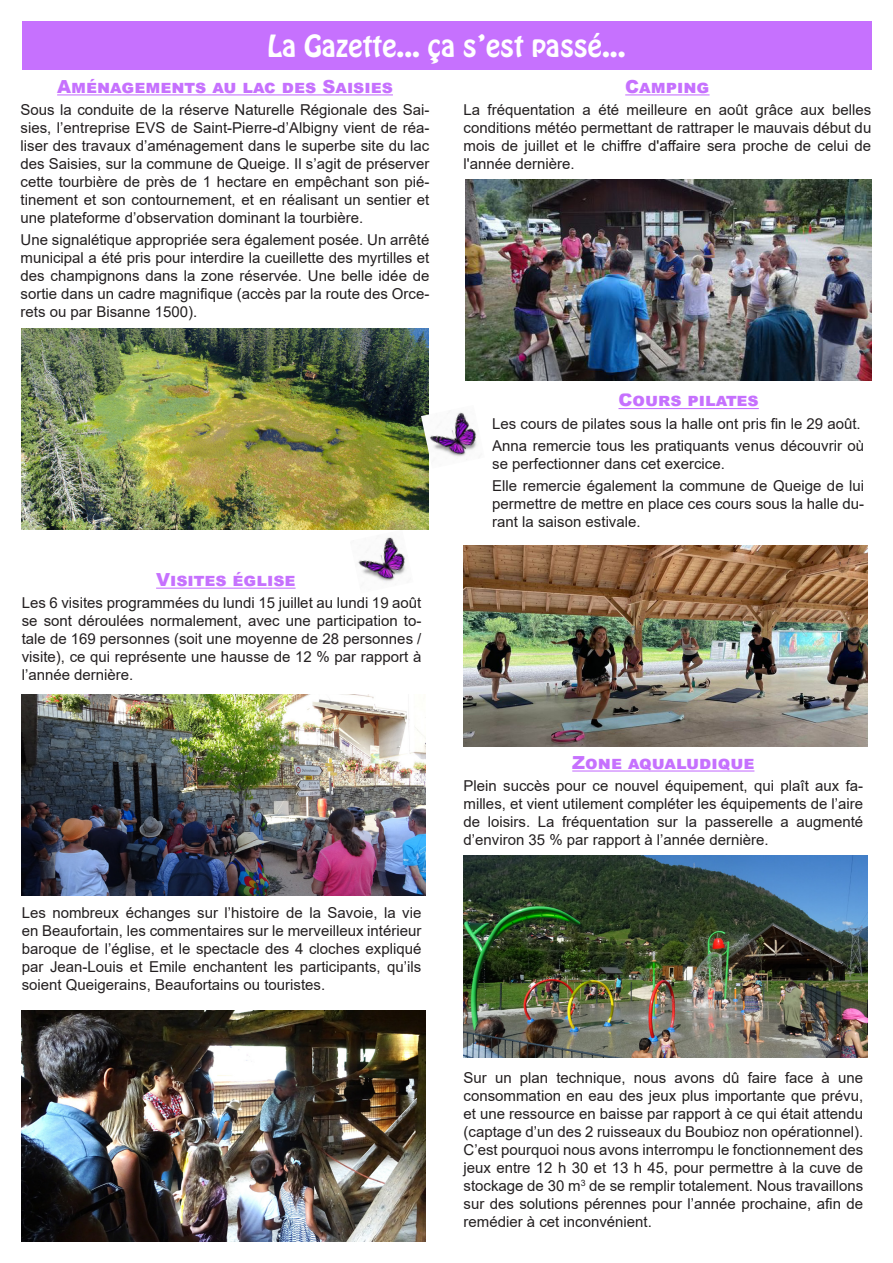
<style>
.page{position:relative;width:893px;height:1263px;background:#fff}
.page>*{position:absolute;margin:0;border:0;box-sizing:border-box;transform-origin:0 0}
.titre_orange{font:27px "Hobo Std";color:#fff}
.t1{font:900 18px "Arial";color:#c671fe}
.t2{font:15px/18px "Arial";color:#231f20;text-align:justify}
</style>
<div class="page">
<div style="left:22px;top:21px;width:849px;height:49px;background:#c671fe"></div>
<hr style="left:618px;top:408px;width:141px;height:1px;background:#c671fe">
<img style="left:463px;top:545px;width:404px;height:201px">
<hr style="left:156px;top:588px;width:140px;height:1px;background:#c671fe">
<hr style="left:572px;top:770px;width:182px;height:1px;background:#c671fe">
<hr style="left:57px;top:94px;width:336px;height:1px;background:#c671fe">
<hr style="left:625px;top:94px;width:85px;height:1px;background:#c671fe">
<img style="left:465px;top:179px;width:407px;height:202px">
<img style="left:463px;top:856px;width:404px;height:201px">
<img style="left:22px;top:328px;width:406px;height:202px">
<img style="left:22px;top:694px;width:404px;height:201px">
<img style="left:22px;top:1011px;width:404px;height:231px">
<img style="left:358px;top:537px;width:48px;height:45px">
<img style="left:421px;top:405px;width:56px;height:64px">
<p class="titre_orange" style="left:267px;top:27px;width:360px">La Gazette... ça s’est passé...</p>
<p class="t1" style="left:57px;top:73px;width:337px">Aménagements au lac des Saisies</p>
<p class="t2" style="left:21px;top:101px;width:410px">Sous la conduite de la réserve Naturelle Régionale des Sai&shy;sies, l’entreprise EVS de Saint-Pierre-d’Albigny vient de réa&shy;liser des travaux d’aménagement dans le superbe site du lac des Saisies, sur la commune de Queige. Il s’agit de préserver cette tourbière de près de 1 hectare en empêchant son pié&shy;tinement et son contournement, et en réalisant un sentier et une plateforme d’observation dominant la tourbière.</p>
<p class="t2" style="left:21px;top:231px;width:410px">Une signalétique appropriée sera également posée. Un arrêté municipal a été pris pour interdire la cueillette des myrtilles et des champignons dans la zone réservée. Une belle idée de sortie dans un cadre magnifique (accès par la route des Orce&shy;rets ou par Bisanne 1500).</p>
<p class="t1" style="left:156px;top:566px;width:141px">Visites église</p>
<p class="t2" style="left:22px;top:594px;width:401px">Les 6 visites programmées du lundi 15 juillet au lundi 19 août se sont déroulées normalement, avec une participation to&shy;tale de 169 personnes (soit une moyenne de 28 personnes / visite), ce qui représente une hausse de 12 % par rapport à l’année dernière.</p>
<p class="t2" style="left:22px;top:904px;width:401px">Les nombreux échanges sur l’histoire de la Savoie, la vie en Beaufortain, les commentaires sur le merveilleux intérieur baroque de l’église, et le spectacle des 4 cloches expliqué par Jean-Louis et Emile enchantent les participants, qu’ils soient Queigerains, Beaufortains ou touristes.</p>
<p class="t1" style="left:625px;top:73px;width:86px">Camping</p>
<p class="t2" style="left:463px;top:101px;width:409px">La fréquentation a été meilleure en août grâce aux belles conditions météo permettant de rattraper le mauvais début du mois de juillet et le chiffre d'affaire sera proche de celui de l'année dernière.</p>
<p class="t1" style="left:618px;top:387px;width:142px">Cours pilates</p>
<p class="t2" style="left:492px;top:414px;width:370px">Les cours de pilates sous la halle ont pris fin le 29 août.</p>
<p class="t2" style="left:492px;top:436px;width:373px">Anna remercie tous les pratiquants venus découvrir où se perfectionner dans cet exercice.</p>
<p class="t2" style="left:492px;top:477px;width:373px">Elle remercie également la commune de Queige de lui permettre de mettre en place ces cours sous la halle du&shy;rant la saison estivale.</p>
<p class="t1" style="left:572px;top:749px;width:184px">Zone aqualudique</p>
<p class="t2" style="left:463px;top:777px;width:401px">Plein succès pour ce nouvel équipement, qui plaît aux fa&shy;milles, et vient utilement compléter les équipements de l’aire de loisirs. La fréquentation sur la passerelle a augmenté d’environ 35 % par rapport à l’année dernière.</p>
<p class="t2" style="left:463px;top:1069px;width:401px">Sur un plan technique, nous avons dû faire face à une consommation en eau des jeux plus importante que prévu, et une ressource en baisse par rapport à ce qui était attendu (captage d’un des 2 ruisseaux du Boubioz non opérationnel).<br>C’est pourquoi nous avons interrompu le fonctionnement des jeux entre 12 h 30 et 13 h 45, pour permettre à la cuve de stockage de 30 m<sup>3</sup> de se remplir totalement. Nous travaillons sur des solutions pérennes pour l’année prochaine, afin de remédier à cet inconvénient.</p>
</div>
